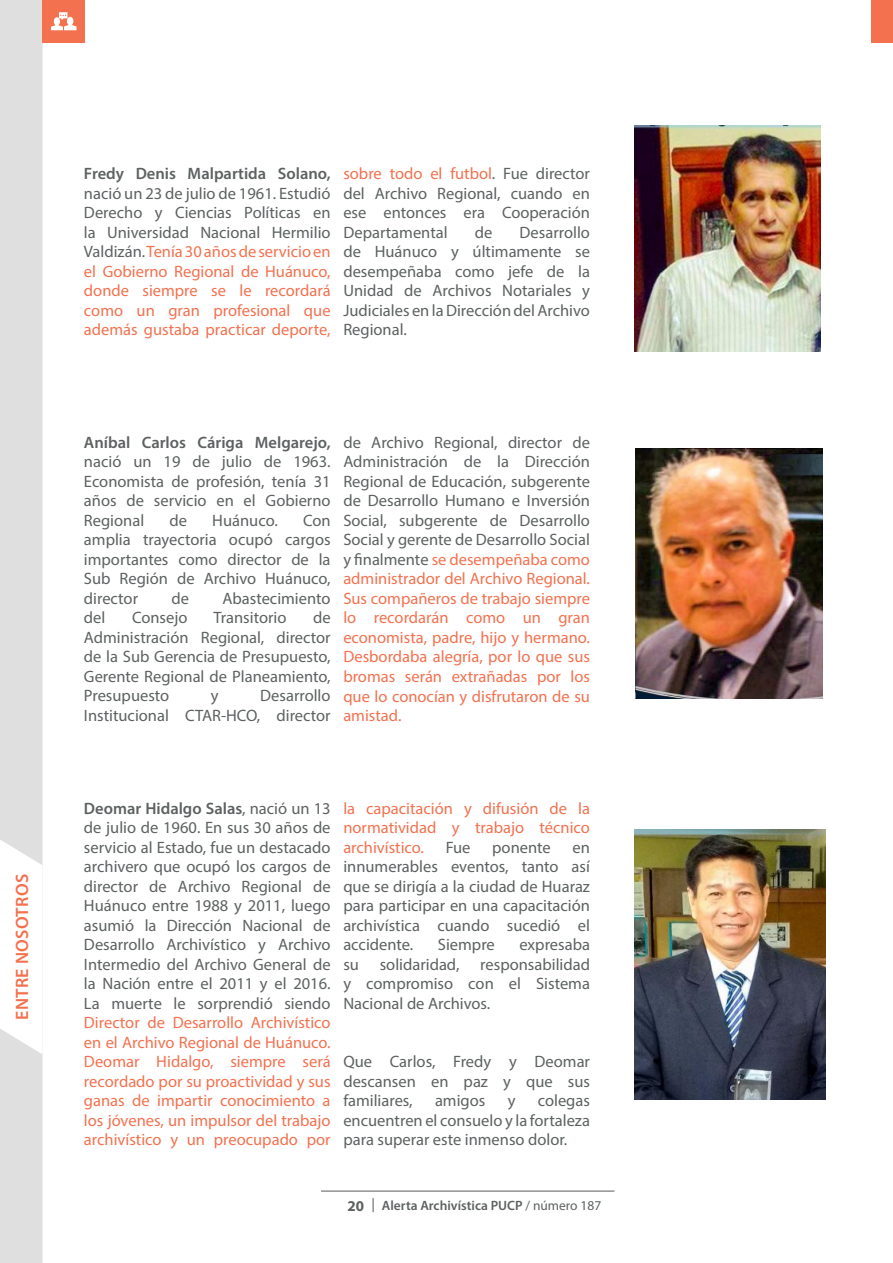
<style>
.page{position:relative;width:893px;height:1263px;background:#fff}
.page>*{position:absolute;margin:0;border:0;box-sizing:border-box;transform-origin:0 0}
.t1{font:600 18px "Myriad Pro";letter-spacing:.02em;color:#f3714f}
.t2{font:16.5px/19.5px "Myriad Pro";color:#5d6161;text-align:justify}
.t3{font:16.5px/19.5px "Myriad Pro";color:#f3714f;text-align:justify}
.t4{font:600 16.5px "Myriad Pro";color:#5d6161}
.t5{font:600 13.5px "Myriad Pro";color:#5d6161}
.s1{color:#5d6161}
.s2{color:#f3714f}
.s3{font-weight:600}
.s4{font-weight:700;font-size:15px}
.s5{font-weight:400}
</style>
<div class="page">
<hr style="left:321px;top:1191px;width:293px;height:1px;background:#5a5959">
<svg style="left:373px;top:1198px;width:1px;height:14px"></svg>
<div style="left:0;top:0;width:43px;height:1263px;background:#dedfde"></div>
<svg style="left:0;top:839px;width:43px;height:215px"></svg>
<div style="left:43px;top:0;width:42px;height:43px;background:#f3714f"></div>
<svg style="left:51px;top:12px;width:26px;height:18px"></svg>
<div style="left:872px;top:0;width:21px;height:43px;background:#f3714f"></div>
<img style="left:635px;top:126px;width:186px;height:225px">
<img style="left:635px;top:448px;width:188px;height:250px">
<img style="left:635px;top:829px;width:191px;height:270px">
<p class="t1" style="left:11px;top:1020px;width:148px;rotate:-90deg">ENTRE NOSOTROS</p>
<p class="t4" style="left:84px;top:163px;width:248px">Fredy Denis Malpartida Solano,</p>
<p class="t3" style="left:84px;top:183px;width:248px"><span class="s1">nació un 23 de julio de 1961. Estudió Derecho y Ciencias Políticas en la Universidad Nacional Hermilio Valdizán.</span> Tenía 30 años de servicio en el Gobierno Regional de Huánuco, donde siempre se le recordará como un gran profesional que además gustaba practicar deporte,</p>
<p class="t2" style="left:343px;top:164px;width:248px"><span class="s2">sobre todo el futbol</span>. Fue director del Archivo Regional, cuando en ese entonces era Cooperación Departamental</p>
<p class="t2" style="left:343px;top:222px;width:248px;text-indent:176px">Desarrollo de Huánuco y últimamente se desempeñaba como jefe de la Unidad de Archivos Notariales y Judiciales en la Dirección del Archivo Regional.</p>
<p class="t2" style="left:475px;top:222px;width:19px">de</p>
<p class="t4" style="left:84px;top:432px;width:248px">Aníbal Carlos Cáriga Melgarejo,</p>
<p class="t2" style="left:84px;top:452px;width:248px">nació un 19 de julio de 1963.<br>Economista de profesión, tenía 31 años de servicio en el Gobierno Regional</p>
<p class="t2" style="left:169px;top:510px;width:19px">de</p>
<p class="t2" style="left:212px;top:510px;width:67px">Huánuco.</p>
<p class="t2" style="left:84px;top:510px;width:248px;text-indent:219px">Con amplia trayectoria ocupó cargos importantes como director de la Sub Región de Archivo Huánuco, director</p>
<p class="t2" style="left:171px;top:588px;width:19px">de</p>
<p class="t2" style="left:222px;top:588px;width:110px">Abastecimiento</p>
<p class="t2" style="left:84px;top:608px;width:248px;text-indent:229px">de Administración Regional, director de la Sub Gerencia de Presupuesto, Gerente Regional de Planeamiento, Presupuesto</p>
<p class="t2" style="left:84px;top:608px;width:23px">del</p>
<p class="t2" style="left:132px;top:608px;width:57px">Consejo</p>
<p class="t2" style="left:213px;top:608px;width:75px">Transitorio</p>
<p class="t2" style="left:84px;top:686px;width:248px;text-align:right">Desarrollo<br>Institucional CTAR-HCO, director</p>
<p class="t2" style="left:211px;top:686px;width:9px">y</p>
<p class="t3" style="left:343px;top:432px;width:248px"><span class="s1">de Archivo Regional, director de Administración de la Dirección Regional de Educación, subgerente de Desarrollo Humano e Inversión Social, subgerente de Desarrollo Social y gerente de Desarrollo Social y finalmente</span> se desempeñaba como administrador del Archivo Regional.<br>Sus compañeros de trabajo siempre lo recordarán como un gran economista, padre, hijo y hermano.<br>Desbordaba alegría, por lo que sus bromas serán extrañadas por los que lo conocían y disfrutaron de su amistad.</p>
<p class="t2" style="left:84px;top:798px;width:248px"><span class="s3">Deomar Hidalgo Salas</span>, nació un 13 de julio de 1960. En sus 30 años de servicio al Estado, fue un destacado archivero que ocupó los cargos de director de Archivo Regional de Huánuco entre 1988 y 2011, luego asumió la Dirección Nacional de Desarrollo Archivístico y Archivo Intermedio del Archivo General de la Nación entre el 2011 y el 2016.<br>La muerte le sorprendió siendo</p>
<p class="t3" style="left:84px;top:1012px;width:248px">Director de Desarrollo Archivístico en el Archivo Regional de Huánuco.<br>Deomar Hidalgo, siempre será recordado por su proactividad y sus ganas de impartir conocimiento a los jóvenes, un impulsor del trabajo archivístico y un preocupado por</p>
<p class="t3" style="left:343px;top:798px;width:248px">la capacitación y difusión de la normatividad y trabajo técnico archivístico.</p>
<p class="t2" style="left:446px;top:837px;width:26px">Fue</p>
<p class="t2" style="left:492px;top:837px;width:60px">ponente</p>
<p class="t2" style="left:343px;top:837px;width:248px;text-indent:229px">en innumerables eventos, tanto así que se dirigía a la ciudad de Huaraz para participar en una capacitación archivística cuando sucedió el accidente.</p>
<p class="t2" style="left:438px;top:935px;width:58px">Siempre</p>
<p class="t2" style="left:519px;top:935px;width:72px">expresaba</p>
<p class="t2" style="left:343px;top:954px;width:248px;text-indent:137px">responsabilidad y compromiso con el Sistema Nacional de Archivos.</p>
<p class="t2" style="left:343px;top:954px;width:17px">su</p>
<p class="t2" style="left:380px;top:954px;width:81px">solidaridad,</p>
<p class="t2" style="left:343px;top:1052px;width:248px">Que Carlos, Fredy y Deomar descansen en paz y que sus familiares,</p>
<p class="t2" style="left:343px;top:1091px;width:248px;text-indent:194px">colegas encuentren el consuelo y la fortaleza para superar este inmenso dolor.</p>
<p class="t2" style="left:435px;top:1091px;width:52px">amigos</p>
<p class="t2" style="left:508px;top:1091px;width:9px">y</p>
<p class="t5" style="left:348px;top:1197px;width:255px"><span class="s4">20</span> Alerta Archivística PUCP <span class="s5">/ número 187</span></p>
</div>
